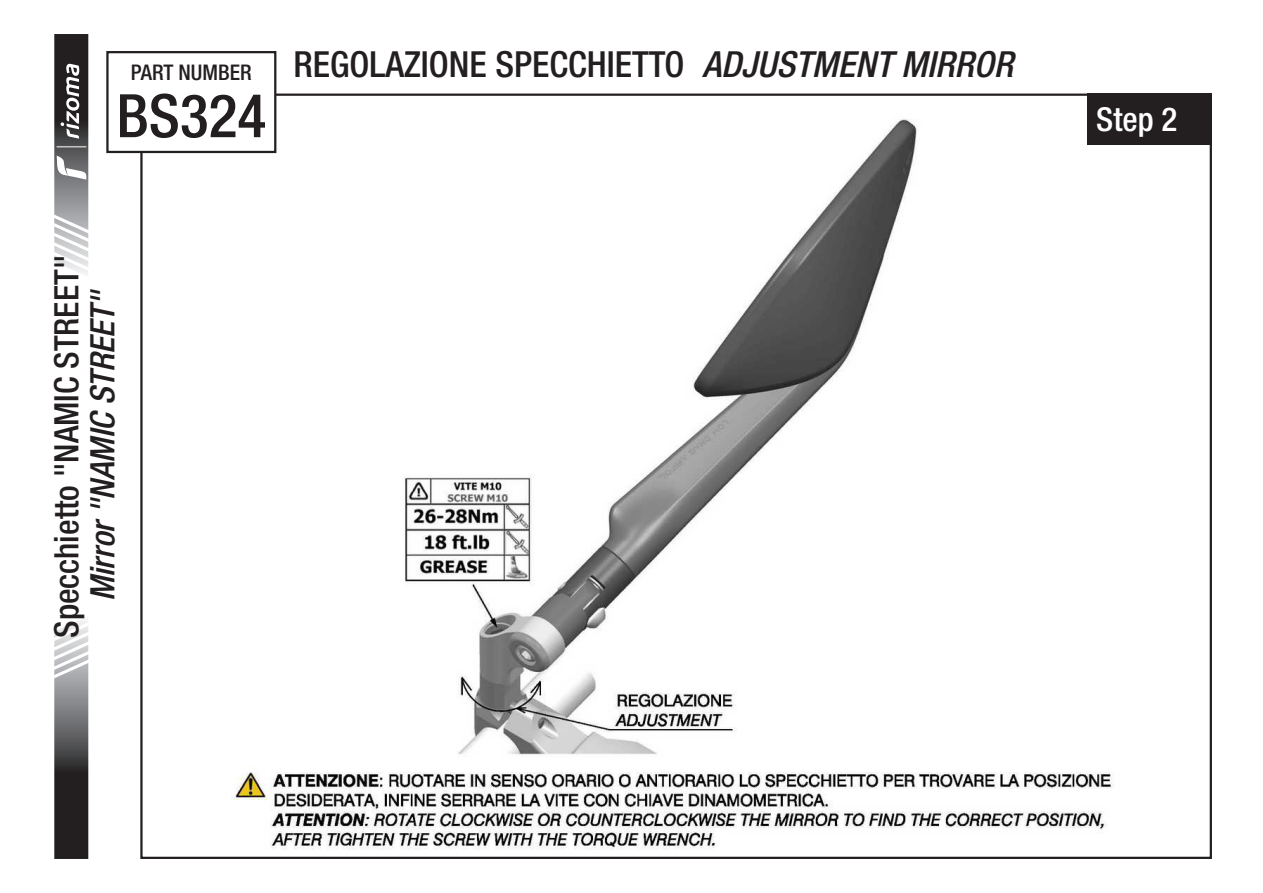
<style>
.page{position:relative;width:1263px;height:893px;background:#fff}
.page>*{position:absolute;margin:0;border:0;box-sizing:border-box;transform-origin:0 0}
.t1{font:500 condensed 60px "Helvetica Neue LT Std";color:#231f20}
.t2{font:500 condensed 36px "Helvetica Neue LT Std";color:#231f20}
.t3{font:500 condensed 33.6px "Helvetica Neue LT Std";color:#231f20}
.t4{font:italic 500 condensed 33.6px "Helvetica Neue LT Std";color:#231f20}
.t5{font:500 condensed 33px "Helvetica Neue LT Std";color:#fff}
.t6{font:500 condensed 21.6px "Helvetica Neue LT Std";color:#231f20}
.s1{font-style:italic}
</style>
<div class="page">
<img style="left:215px;top:103px;width:899px;height:746px">
<div style="left:1088px;top:94px;width:124px;height:51px;background:#231f20"></div>
<svg style="left:54px;top:620px;width:35px;height:239px;background:#706f70"></svg>
<svg style="left:54px;top:34px;width:35px;height:240px"></svg>
<div style="left:107px;top:52px;width:168px;height:100px;background:#fff"></div>
<div style="left:106px;top:51px;width:170px;height:102px;border:2px solid #231f20"></div>
<p class="t6" style="left:131px;top:59px;width:122px">PART NUMBER</p>
<h1 class="t1" style="left:116px;top:80px;width:151px">BS324</h1>
<p class="t2" style="left:293px;top:42px;width:721px">REGOLAZIONE SPECCHIETTO <span class="s1">ADJUSTMENT MIRROR</span></p>
<p class="t3" style="left:46px;top:638px;width:384px;rotate:-90deg">Specchietto "NAMIC STREET"</p>
<p class="t4" style="left:82px;top:601px;width:314px;rotate:-90deg">Mirror "NAMIC STREET"</p>
<p class="t5" style="left:1096px;top:99px;width:83px">Step 2</p>
</div>
